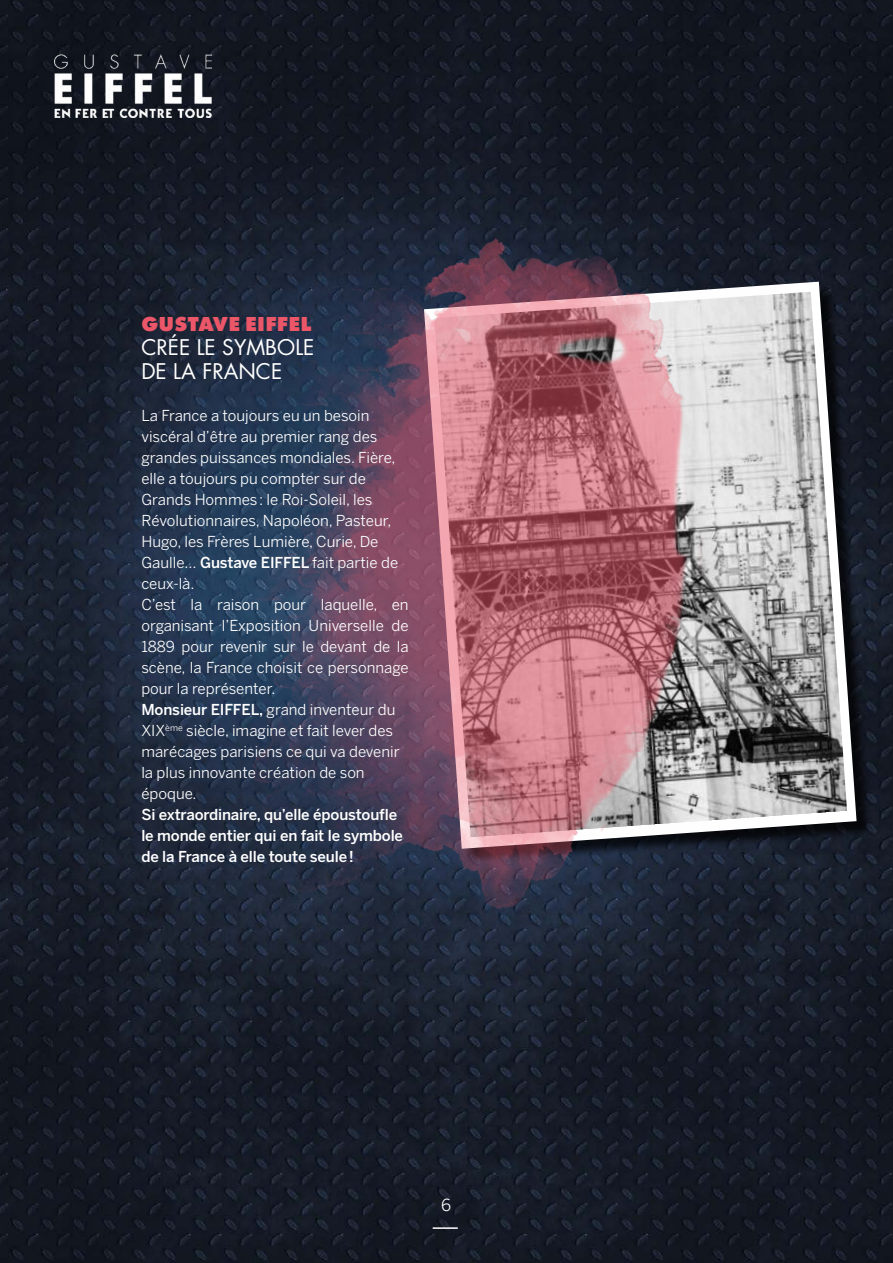
<style>
.page{position:relative;width:893px;height:1263px;background:#fff}
.page>*{position:absolute;margin:0;border:0;box-sizing:border-box;transform-origin:0 0}
.t1{font:21px/24px "Futura LT";color:#fff}
.t2{font:800 21px "Futura PT";letter-spacing:.01em;color:#eb5768}
.t3{font:16.5px "Benton Sans";color:#fff}
.t4{font:15px/21px "Benton Sans";color:#fff}
.t5{font:500 15px/21px "Benton Sans";letter-spacing:-.01em;color:#fff}
.s1{font-weight:500}
</style>
<div class="page">
<img style="left:0;top:0;width:893px;height:1263px">
<img style="left:54px;top:54px;width:158px;height:63px">
<hr style="left:433px;top:1227px;width:25px;height:2px;background:#fff">
<div style="left:426px;top:284px;width:447px;height:581px;background:#000;opacity:.75"></div>
<svg style="left:776px;top:282px;width:80px;height:567px;background:#383c44"></svg>
<img style="left:776px;top:292px;width:71px;height:545px">
<img style="left:202px;top:238px;width:574px;height:687px">
<h1 class="t2" style="left:141px;top:310px;width:172px">GUSTAVE EIFFEL</h1>
<h1 class="t1" style="left:141px;top:335px;width:175px">CRÉE LE SYMBOLE<br>DE LA FRANCE</h1>
<p class="t4" style="left:141px;top:405px;width:269px">La France a toujours eu un besoin viscéral d’être au premier rang des grandes puissances mondiales. Fière, elle a toujours pu compter sur de<br>Grands Hommes : le Roi-Soleil, les<br>Révolutionnaires, Napoléon, Pasteur,<br>Hugo, les Frères Lumière, Curie, De<br>Gaulle… <span class="s1">Gustave EIFFEL</span> fait partie de ceux-là.<br>C’est la raison pour laquelle, en organisant l’Exposition Universelle de<br>1889 pour revenir sur le devant de la scène, la France choisit ce personnage pour la représenter.<br><span class="s1">Monsieur EIFFEL,</span> grand inventeur du<br>XIX<sup>ème</sup> siècle, imagine et fait lever des marécages parisiens ce qui va devenir la plus innovante création de son époque.</p>
<p class="t5" style="left:141px;top:804px;width:263px">Si extraordinaire, qu’elle époustoufle le monde entier qui en fait le symbole de la France à elle toute seule !</p>
<p class="t3" style="left:441px;top:1195px;width:12px">6</p>
</div>
